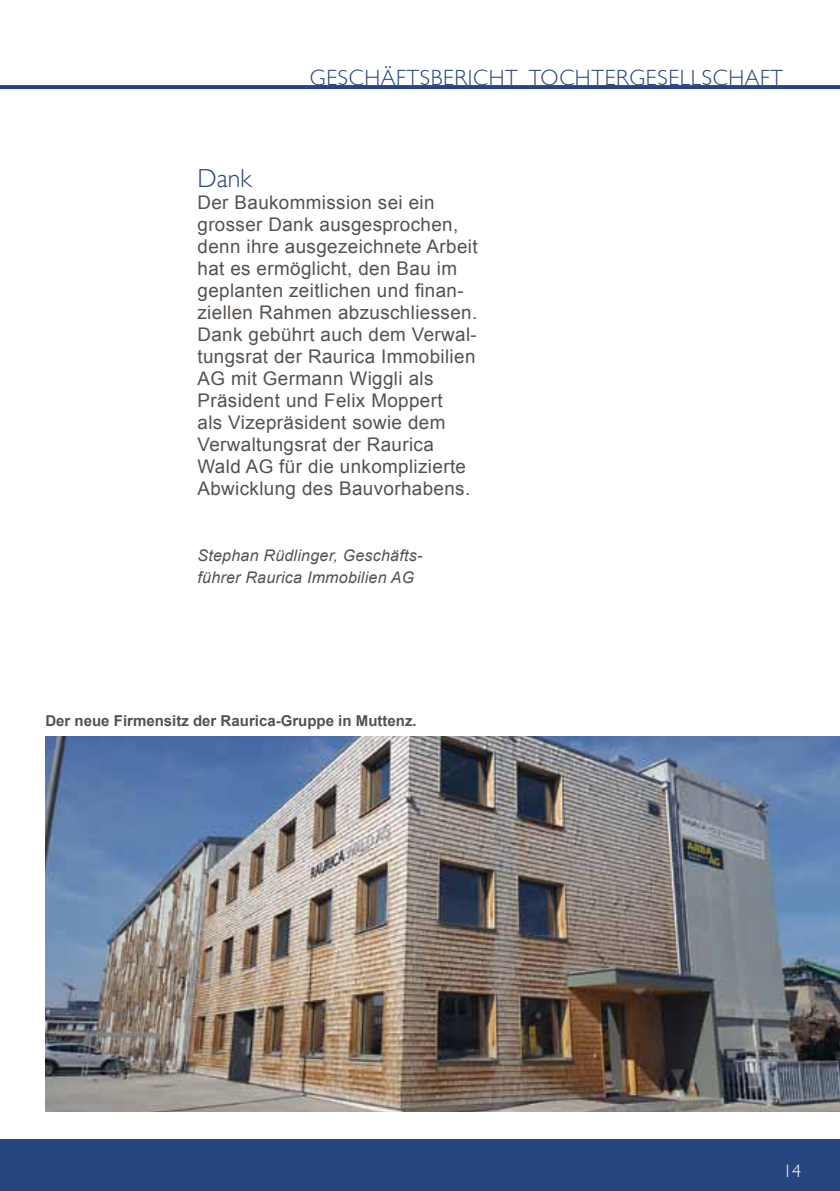
<style>
.page{position:relative;width:840px;height:1191px;background:#fff}
.page>*{position:absolute;margin:0;border:0;box-sizing:border-box;transform-origin:0 0}
.t1{font:300 26px "Gill Sans";color:#27457e}
.t2{font:300 22px "Gill Sans";letter-spacing:.03em;color:#27457e}
.t3{font:18.8px/22px "Arial";letter-spacing:.02em;color:#57514d}
.t4{font:300 18px "Gill Sans";color:#fff}
.t5{font:italic 16px/22px "Arial";letter-spacing:.015em;color:#57514d}
.t6{font:700 15px "Arial";color:#57514d}
</style>
<div class="page">
<div style="left:0;top:1139px;width:839px;height:52px;background:#27457e"></div>
<svg style="left:0;top:85px;width:839px;height:4px;background:#2a4880"></svg>
<img style="left:45px;top:737px;width:794px;height:374px">
<p class="t2" style="left:309px;top:65px;width:474px">GESCHÄFTSBERICHT TOCHTERG ESELLSCHAFT</p>
<h1 class="t1" style="left:197px;top:163px;width:56px">DANK</h1>
<p class="t3" style="left:197px;top:191px;width:281px">Der Baukommission sei ein grosser Dank ausgesprochen, denn ihre ausgezeichnete Arbeit hat es ermöglicht, den Bau im geplanten zeitlichen und finan&shy;ziellen Rahmen abzuschliessen.<br>Dank gebührt auch dem Verwal&shy;tungsrat der Raurica Immobilien<br>AG mit Germann Wiggli als<br>Präsident und Felix Moppert<br>als Vizepräsident sowie dem<br>Verwaltungsrat der Raurica<br>Wald AG für die unkomplizierte<br>Abwicklung des Bauvorhabens.</p>
<p class="t5" style="left:197px;top:544px;width:226px">Stephan Rüdlinger, Geschäfts&shy;führer Raurica Immobilien AG</p>
<p class="t6" style="left:45px;top:712px;width:372px">Der neue Firmensitz der Raurica-Gruppe in Muttenz.</p>
<p class="t4" style="left:782px;top:1161px;width:19px">14</p>
</div>
